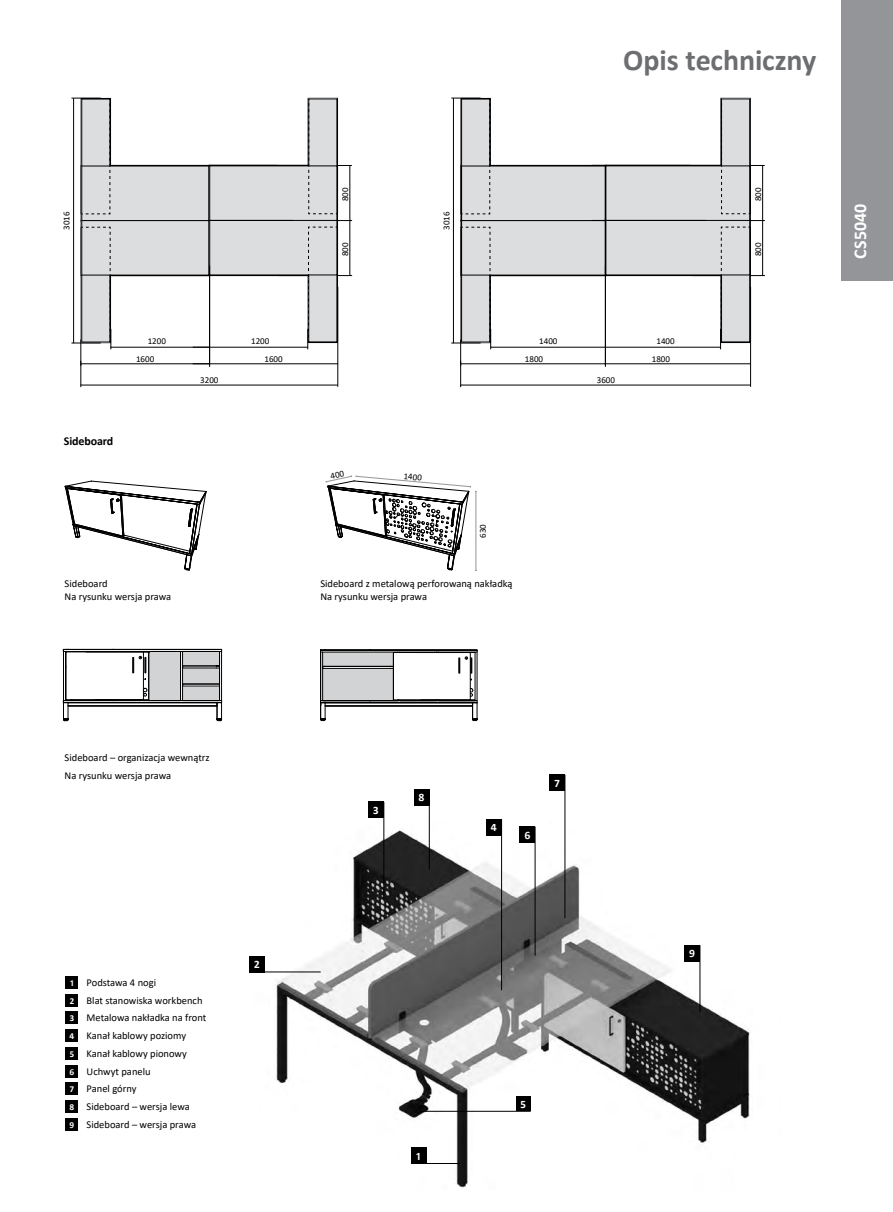
<style>
.page{position:relative;width:893px;height:1212px;background:#fff}
.page>*{position:absolute;margin:0;border:0;box-sizing:border-box;transform-origin:0 0}
.t1{font:700 30px "Calibri";letter-spacing:-.005em;color:#6d6e71}
.t2{font:700 18px "Calibri";color:#fff}
.t3{font:700 12px "Calibri";letter-spacing:-.01em;color:#000}
.t4{font:700 11.25px "Calibri";color:#fff}
.t5{font:10.5px/17.7px "Calibri";color:#000}
.t6{font:9px "Calibri";color:#000}
.s1{font-weight:700;font-size:9px;color:#fff}
</style>
<div class="page">
<div style="left:842px;top:0;width:51px;height:281px;background:#939598"></div>
<img style="left:265px;top:822px;width:485px;height:366px">
<div style="left:411px;top:1148px;width:15px;height:16px;background:#000"></div>
<hr style="left:412px;top:1163px;width:48px;height:1px;background:#000">
<div style="left:368px;top:802px;width:16px;height:16px;background:#000"></div>
<hr style="left:384px;top:802px;width:1px;height:97px;background:#000">
<div style="left:249px;top:956px;width:16px;height:16px;background:#000"></div>
<hr style="left:249px;top:972px;width:72px;height:1px;background:#000">
<div style="left:486px;top:819px;width:16px;height:16px;background:#000"></div>
<hr style="left:501px;top:819px;width:1px;height:171px;background:#000">
<div style="left:549px;top:775px;width:16px;height:16px;background:#000"></div>
<hr style="left:565px;top:775px;width:1px;height:143px;background:#000">
<hr style="left:420px;top:1111px;width:111px;height:1px;background:#000">
<div style="left:516px;top:1096px;width:15px;height:15px;background:#000"></div>
<div style="left:520px;top:826px;width:15px;height:17px;background:#000"></div>
<hr style="left:535px;top:826px;width:1px;height:130px;background:#000">
<div style="left:414px;top:789px;width:15px;height:16px;background:#000"></div>
<hr style="left:429px;top:789px;width:1px;height:81px;background:#000">
<div style="left:66px;top:976px;width:12px;height:13px;background:#000"></div>
<div style="left:66px;top:994px;width:12px;height:12px;background:#000"></div>
<div style="left:66px;top:1011px;width:12px;height:13px;background:#000"></div>
<div style="left:66px;top:1029px;width:12px;height:13px;background:#000"></div>
<div style="left:66px;top:1047px;width:12px;height:13px;background:#000"></div>
<div style="left:66px;top:1065px;width:12px;height:12px;background:#000"></div>
<div style="left:66px;top:1082px;width:12px;height:13px;background:#000"></div>
<div style="left:66px;top:1100px;width:12px;height:13px;background:#000"></div>
<div style="left:66px;top:1118px;width:12px;height:13px;background:#000"></div>
<svg style="left:63px;top:649px;width:160px;height:72px"></svg>
<svg style="left:320px;top:650px;width:158px;height:71px"></svg>
<hr style="left:461px;top:363px;width:144px;height:1px;background:#000">
<hr style="left:491px;top:347px;width:114px;height:1px;background:#000">
<hr style="left:691px;top:275px;width:74px;height:1px;background:#000">
<hr style="left:762px;top:221px;width:1px;height:54px;background:#000">
<div style="left:462px;top:221px;width:143px;height:54px;background:#dcddde"></div>
<div style="left:462px;top:166px;width:143px;height:55px;background:#dcddde"></div>
<div style="left:461px;top:166px;width:145px;height:55px;border:1px solid #000"></div>
<svg style="left:460px;top:98px;width:30px;height:117px"></svg>
<hr style="left:651px;top:220px;width:114px;height:1px;background:#000">
<hr style="left:667px;top:165px;width:98px;height:1px;background:#000">
<hr style="left:762px;top:166px;width:1px;height:54px;background:#000">
<hr style="left:451px;top:98px;width:30px;height:1px;background:#000">
<hr style="left:451px;top:343px;width:30px;height:1px;background:#000">
<hr style="left:453px;top:98px;width:1px;height:245px;background:#000">
<div style="left:606px;top:220px;width:144px;height:55px;background:#dcddde"></div>
<div style="left:606px;top:166px;width:144px;height:54px;background:#dcddde"></div>
<div style="left:605px;top:165px;width:145px;height:56px;border:1px solid #000"></div>
<svg style="left:721px;top:98px;width:30px;height:116px"></svg>
<hr style="left:592px;top:220px;width:114px;height:1px;background:#000">
<hr style="left:592px;top:165px;width:98px;height:1px;background:#000">
<hr style="left:750px;top:287px;width:1px;height:100px;background:#000">
<hr style="left:461px;top:385px;width:289px;height:1px;background:#000">
<svg style="left:460px;top:226px;width:32px;height:161px"></svg>
<hr style="left:605px;top:266px;width:1px;height:101px;background:#000">
<hr style="left:606px;top:363px;width:144px;height:1px;background:#000">
<hr style="left:606px;top:347px;width:114px;height:1px;background:#000">
<svg style="left:720px;top:226px;width:31px;height:123px"></svg>
<svg style="left:65px;top:481px;width:142px;height:90px"></svg>
<hr style="left:81px;top:363px;width:128px;height:1px;background:#000">
<hr style="left:111px;top:347px;width:98px;height:1px;background:#000">
<hr style="left:279px;top:275px;width:73px;height:1px;background:#000">
<hr style="left:350px;top:221px;width:1px;height:54px;background:#000">
<div style="left:82px;top:221px;width:127px;height:54px;background:#dcddde"></div>
<div style="left:82px;top:166px;width:127px;height:55px;background:#dcddde"></div>
<div style="left:81px;top:166px;width:128px;height:55px;border:1px solid #000"></div>
<svg style="left:81px;top:98px;width:30px;height:117px"></svg>
<hr style="left:238px;top:220px;width:114px;height:1px;background:#000">
<hr style="left:254px;top:165px;width:98px;height:1px;background:#000">
<hr style="left:350px;top:166px;width:1px;height:54px;background:#000">
<hr style="left:71px;top:98px;width:30px;height:1px;background:#000">
<hr style="left:71px;top:343px;width:30px;height:1px;background:#000">
<hr style="left:73px;top:98px;width:1px;height:245px;background:#000">
<div style="left:210px;top:220px;width:127px;height:55px;background:#dcddde"></div>
<div style="left:210px;top:166px;width:127px;height:54px;background:#dcddde"></div>
<div style="left:209px;top:165px;width:128px;height:56px;border:1px solid #000"></div>
<svg style="left:308px;top:98px;width:30px;height:116px"></svg>
<hr style="left:209px;top:220px;width:84px;height:1px;background:#000">
<hr style="left:209px;top:165px;width:68px;height:1px;background:#000">
<hr style="left:338px;top:287px;width:1px;height:100px;background:#000">
<hr style="left:81px;top:385px;width:256px;height:1px;background:#000">
<svg style="left:80px;top:226px;width:32px;height:161px"></svg>
<hr style="left:209px;top:266px;width:1px;height:101px;background:#000">
<hr style="left:193px;top:363px;width:145px;height:1px;background:#000">
<hr style="left:193px;top:347px;width:115px;height:1px;background:#000">
<svg style="left:307px;top:226px;width:31px;height:123px"></svg>
<div style="left:684px;top:945px;width:16px;height:16px;background:#000"></div>
<hr style="left:700px;top:945px;width:1px;height:68px;background:#000">
<svg style="left:326px;top:475px;width:151px;height:96px"></svg>
<h1 class="t1" style="left:623px;top:39px;width:195px">Opis techniczny</h1>
<p class="t6" style="left:339px;top:201px;width:15px;rotate:-90deg">800</p>
<p class="t6" style="left:752px;top:201px;width:15px;rotate:-90deg">800</p>
<p class="t6" style="left:60px;top:230px;width:20px;rotate:-90deg">3016</p>
<p class="t6" style="left:339px;top:256px;width:15px;rotate:-90deg">800</p>
<p class="t6" style="left:440px;top:230px;width:20px;rotate:-90deg">3016</p>
<p class="t6" style="left:752px;top:256px;width:15px;rotate:-90deg">800</p>
<h2 class="t2" style="left:847px;top:259px;width:57px;rotate:-90deg">CS5040</h2>
<p class="t6" style="left:148px;top:335px;width:20px">1200</p>
<p class="t6" style="left:251px;top:335px;width:20px">1200</p>
<p class="t6" style="left:539px;top:335px;width:20px">1400</p>
<p class="t6" style="left:656px;top:335px;width:20px">1400</p>
<p class="t6" style="left:136px;top:353px;width:20px">1600</p>
<p class="t6" style="left:265px;top:353px;width:20px">1600</p>
<p class="t6" style="left:525px;top:353px;width:20px">1800</p>
<p class="t6" style="left:652px;top:353px;width:20px">1800</p>
<p class="t6" style="left:200px;top:374px;width:20px">3200</p>
<p class="t6" style="left:597px;top:374px;width:20px">3600</p>
<p class="t3" style="left:64px;top:432px;width:51px">Sideboard</p>
<p class="t6" style="left:404px;top:470px;width:20px;rotate:6deg">1400</p>
<p class="t6" style="left:477px;top:538px;width:15px;rotate:-90deg">630</p>
<p class="t5" style="left:65px;top:576px;width:108px;line-height:13.5px">Sideboard<br>Na rysunku wersja prawa</p>
<p class="t5" style="left:320px;top:576px;width:194px;line-height:13.5px">Sideboard z metalową perforowaną nakładką<br>Na rysunku wersja prawa</p>
<p class="t5" style="left:65px;top:748px;width:147px">Sideboard – organizacja wewnątrz<br>Na rysunku wersja prawa</p>
<p class="t5" style="left:70px;top:973px;width:138px"><span class="s1">1</span> Podstawa 4 nogi<br><span class="s1">2</span> Blat stanowiska workbench<br><span class="s1">3</span> Metalowa nakładka na front<br><span class="s1">4</span> Kanał kablowy poziomy<br><span class="s1">5</span> Kanał kablowy pionowy<br><span class="s1">6</span> Uchwyt panelu<br><span class="s1">7</span> Panel górny<br><span class="s1">8</span> Sideboard – wersja lewa<br><span class="s1">9</span> Sideboard – wersja prawa</p>
<p class="t4" style="left:254px;top:957px;width:7px">2</p>
<p class="t4" style="left:373px;top:802px;width:7px">3</p>
<p class="t4" style="left:419px;top:790px;width:8px">8</p>
<p class="t4" style="left:491px;top:819px;width:8px">4</p>
<p class="t4" style="left:524px;top:827px;width:8px">6</p>
<p class="t4" style="left:555px;top:775px;width:7px">7</p>
<p class="t4" style="left:417px;top:1148px;width:6px">1</p>
<p class="t4" style="left:520px;top:1096px;width:7px">5</p>
<p class="t4" style="left:689px;top:946px;width:8px">9</p>
</div>
